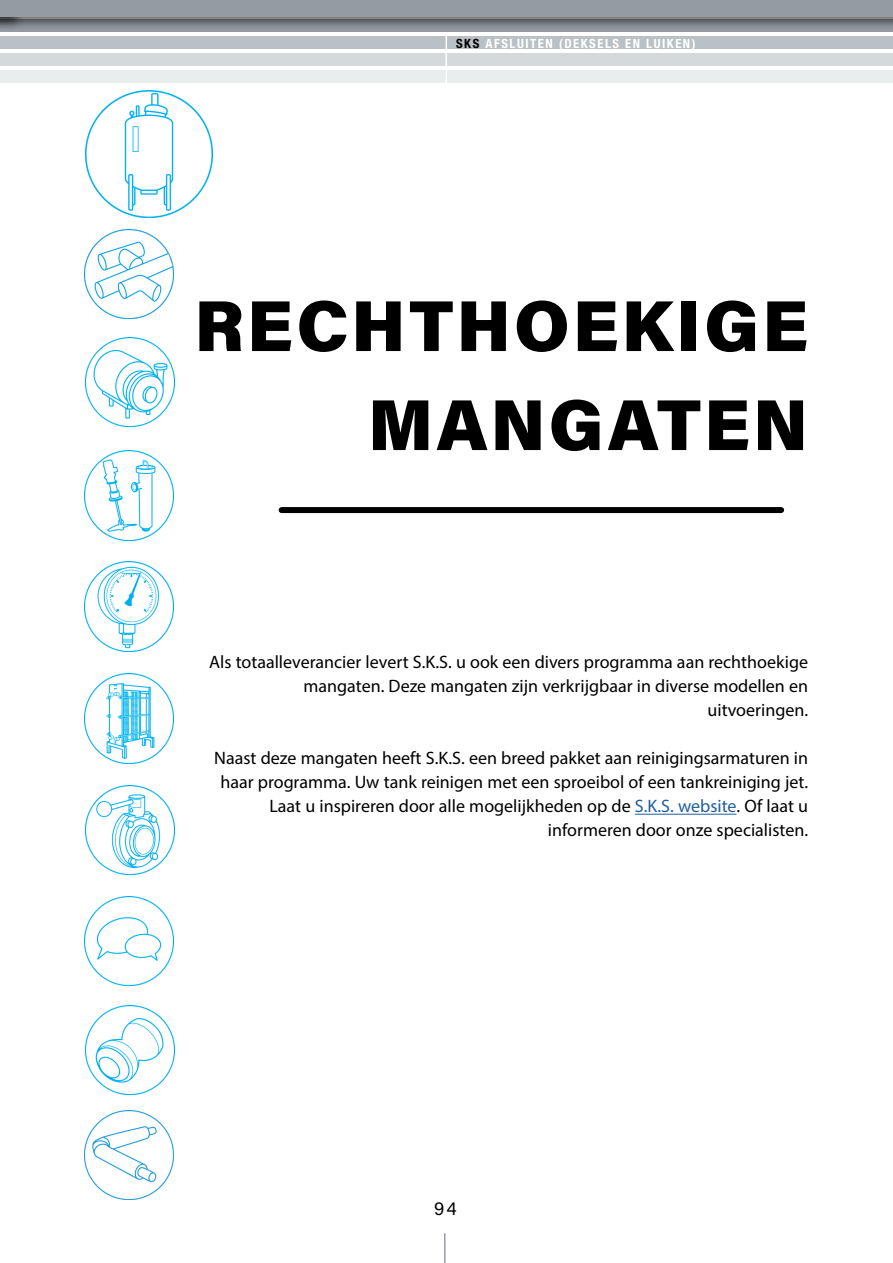
<style>
.page{position:relative;width:893px;height:1263px;background:#fff}
.page>*{position:absolute;margin:0;border:0;box-sizing:border-box;transform-origin:0 0}
.t1{font:900 72px/99px "Acumin Pro";letter-spacing:.04em;color:#000;text-align:right}
.t2{font:18px/24px "Myriad Pro";color:#000;text-align:right}
.t3{font:18px "Acumin Pro";color:#000}
.t4{font:700 condensed 12.75px "Helvetica Neue LT Std";letter-spacing:.12em;color:#fff}
.s1{color:#000}
.s2{color:#215e9e}
</style>
<div class="page">
<div style="left:0;top:19px;width:893px;height:13px;background:#949ca1"></div>
<div style="left:0;top:36px;width:893px;height:13px;background:#bac1c6"></div>
<div style="left:0;top:53px;width:893px;height:13px;background:#d4d9dc"></div>
<div style="left:0;top:70px;width:893px;height:13px;background:#eaedee"></div>
<hr style="left:446px;top:36px;width:1px;height:47px;background:#fff">
<div style="left:0;top:0;width:893px;height:30px;background:#000;opacity:.6"></div>
<div style="left:0;top:0;width:893px;height:17px;background:#949ca1"></div>
<hr style="left:444px;top:1233px;width:2px;height:30px;background:#949ca1">
<div style="left:282px;top:507px;width:499px;height:6px;background:#000"></div>
<img style="left:85px;top:90px;width:128px;height:128px">
<img style="left:84px;top:230px;width:90px;height:89px">
<img style="left:85px;top:338px;width:89px;height:89px">
<img style="left:84px;top:451px;width:90px;height:89px">
<img style="left:84px;top:562px;width:90px;height:89px">
<img style="left:84px;top:674px;width:90px;height:89px">
<img style="left:85px;top:785px;width:89px;height:89px">
<img style="left:84px;top:897px;width:90px;height:89px">
<img style="left:85px;top:1005px;width:89px;height:90px">
<img style="left:84px;top:1110px;width:90px;height:89px">
<hr style="left:635px;top:814px;width:101px;height:1px;background:#215e9e">
<p class="t4" style="left:456px;top:35px;width:241px"><span class="s1">SKS</span> AFSLUITEN (DEKSELS EN LUIKEN)</p>
<h1 class="t1" style="left:194px;top:273px;width:615px">RECHTHOEKIGE<br>MANGATEN</h1>
<p class="t2" style="left:209px;top:650px;width:600px">Als totaalleverancier levert S.K.S. u ook een divers programma aan rechthoekige mangaten. Deze mangaten zijn verkrijgbaar in diverse modellen en uitvoeringen.</p>
<p class="t2" style="left:214px;top:746px;width:595px">Naast deze mangaten heeft S.K.S. een breed pakket aan reinigingsarmaturen in haar programma. Uw tank reinigen met een sproeibol of een tankreiniging jet.<br>Laat u inspireren door alle mogelijkheden op de <span class="s2">S.K.S. website</span>. Of laat u informeren door onze specialisten.</p>
<p class="t3" style="left:434px;top:1196px;width:24px">94</p>
</div>
